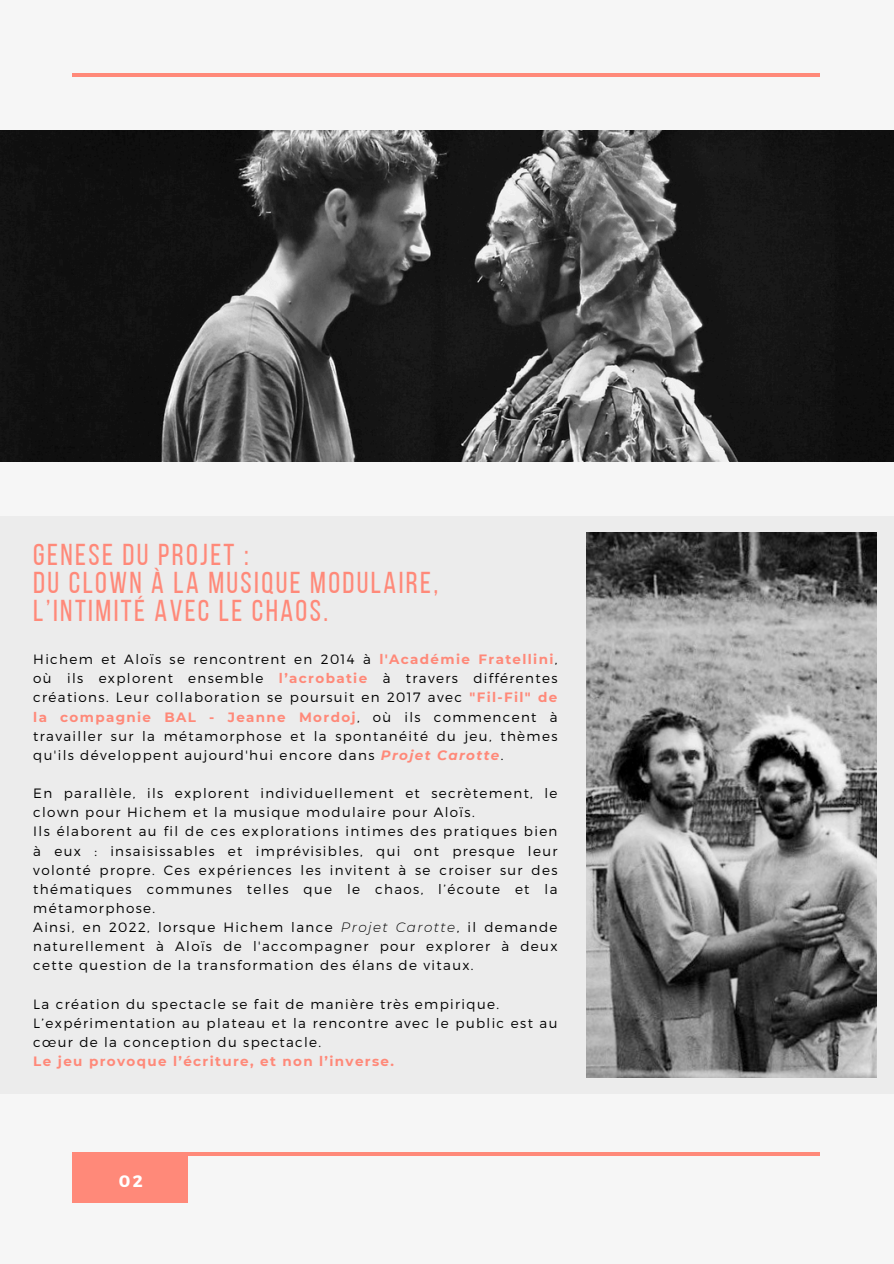
<style>
.page{position:relative;width:894px;height:1264px;background:#fff}
.page>*{position:absolute;margin:0;border:0;box-sizing:border-box;transform-origin:0 0}
.t1{font:30.15px/28.2px "Bebas Neue";letter-spacing:.08em;color:#ff8979}
.t2{font:700 16.5px "Montserrat";color:#fff}
.t3{font:300 13.5px/19.2px "Montserrat";letter-spacing:.1em;color:#000;text-align:justify}
.t4{font:700 13.5px "Montserrat";letter-spacing:.1em;color:#ff8979}
.s1{font-weight:700;color:#ff8979}
.s2{font-weight:700;font-style:italic;color:#ff8979}
.s3{font-style:italic}
</style>
<div class="page">
<div style="left:0;top:0;width:893px;height:1263px;background:#f6f6f6"></div>
<hr style="left:72px;top:73px;width:747px;height:4px;background:#ff8979">
<div style="left:72px;top:1155px;width:115px;height:46px;background:#ff8979"></div>
<hr style="left:72px;top:1152px;width:747px;height:3px;background:#ff8979">
<div style="left:0;top:516px;width:893px;height:577px;background:#ececec"></div>
<img style="left:586px;top:532px;width:290px;height:545px">
<img style="left:0;top:131px;width:893px;height:330px">
<p class="t1" style="left:33px;top:543px;width:406px">GENESE DU PROJET :<br>DU CLOWN À LA MUSIQUE MODULAIRE,<br>L’INTIMITÉ AVEC LE CHAOS.</p>
<h1 class="t3" style="left:33px;top:649px;width:525px">Hichem et Aloïs se rencontrent en 2014 à <span class="s1">l'Académie Fratellini</span>, où ils explorent ensemble <span class="s1">l’acrobatie</span> à travers différentes créations. Leur collaboration se poursuit en 2017 avec <span class="s1">"Fil-Fil" de la compagnie BAL - Jeanne Mordoj</span>, où ils commencent à travailler sur la métamorphose et la spontanéité du jeu, thèmes qu'ils développent aujourd'hui encore dans <span class="s2">Projet Carotte</span>.</h1>
<p class="t3" style="left:33px;top:783px;width:525px">En parallèle, ils explorent individuellement et secrètement, le clown pour Hichem et la musique modulaire pour Aloïs.</p>
<p class="t3" style="left:33px;top:821px;width:525px">Ils élaborent au fil de ces explorations intimes des pratiques bien à eux : insaisissables et imprévisibles, qui ont presque leur volonté propre. Ces expériences les invitent à se croiser sur des thématiques communes telles que le chaos, l’écoute et la métamorphose.</p>
<p class="t3" style="left:33px;top:917px;width:525px">Ainsi, en 2022, lorsque Hichem lance <span class="s3">Projet Carotte</span>, il demande naturellement à Aloïs de l'accompagner pour explorer à deux cette question de la transformation des élans de vitaux.</p>
<p class="t3" style="left:33px;top:993px;width:467px">La création du spectacle se fait de manière très empirique.</p>
<p class="t3" style="left:33px;top:1012px;width:525px">L’expérimentation au plateau et la rencontre avec le public est au cœur de la conception du spectacle.</p>
<p class="t4" style="left:33px;top:1052px;width:362px">Le jeu provoque l’écriture, et non l’inverse.</p>
<p class="t2" style="left:119px;top:1169px;width:25px">02</p>
</div>
